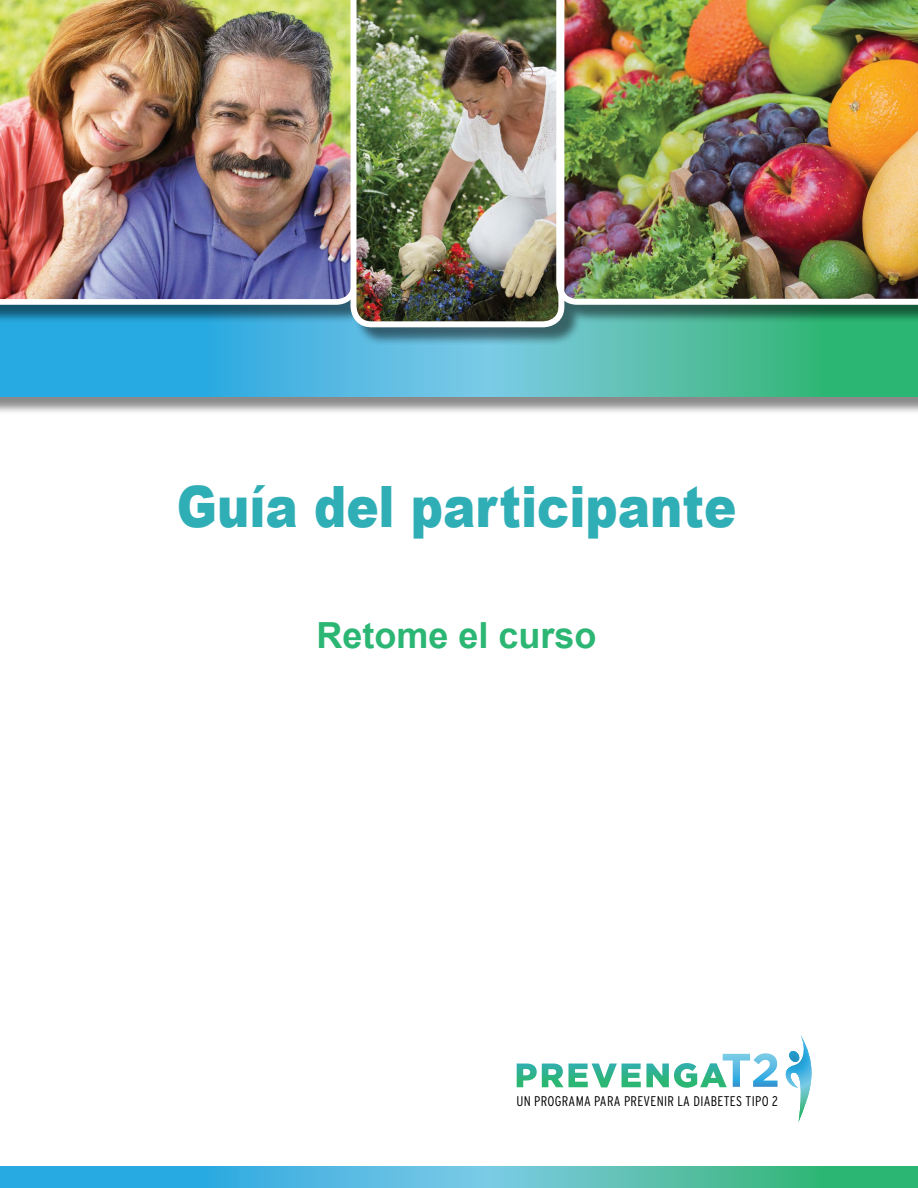
<style>
.page{position:relative;width:918px;height:1188px;background:#fff}
.page>*{position:absolute;margin:0;border:0;box-sizing:border-box;transform-origin:0 0}
.t1{font:900 57px "Arial";color:#30aeb6;scale:.85 1}
.t2{font:700 36px "Arial";color:#2bb673}
.t3{font:300 condensed 13.95px "Interstate";letter-spacing:.02em;color:#000}
</style>
<div class="page">
<div style="left:0;top:286px;width:918px;height:130px;background:#000;opacity:.46"></div>
<svg style="left:0;top:346px;width:918px;height:51px;background:#48b8c3"></svg>
<div style="left:0;top:0;width:918px;height:346px;background:#000;opacity:.5"></div>
<img style="left:0;top:0;width:351px;height:305px">
<img style="left:564px;top:0;width:354px;height:305px">
<img style="left:351px;top:0;width:213px;height:327px">
<svg style="left:0;top:1166px;width:918px;height:22px;background:#48b8c3"></svg>
<svg style="left:786px;top:1035px;width:26px;height:87px"></svg>
<svg style="left:517px;top:1053px;width:261px;height:35px"></svg>
<h1 class="t1" style="left:177px;top:465px;width:660px">Guía del participante</h1>
<p class="t2" style="left:317px;top:612px;width:282px">Retome el curso</p>
<p class="t3" style="left:516px;top:1093px;width:263px">UN PROGRAMA PARA PREVENIR LA DIABETES TIPO 2</p>
</div>
